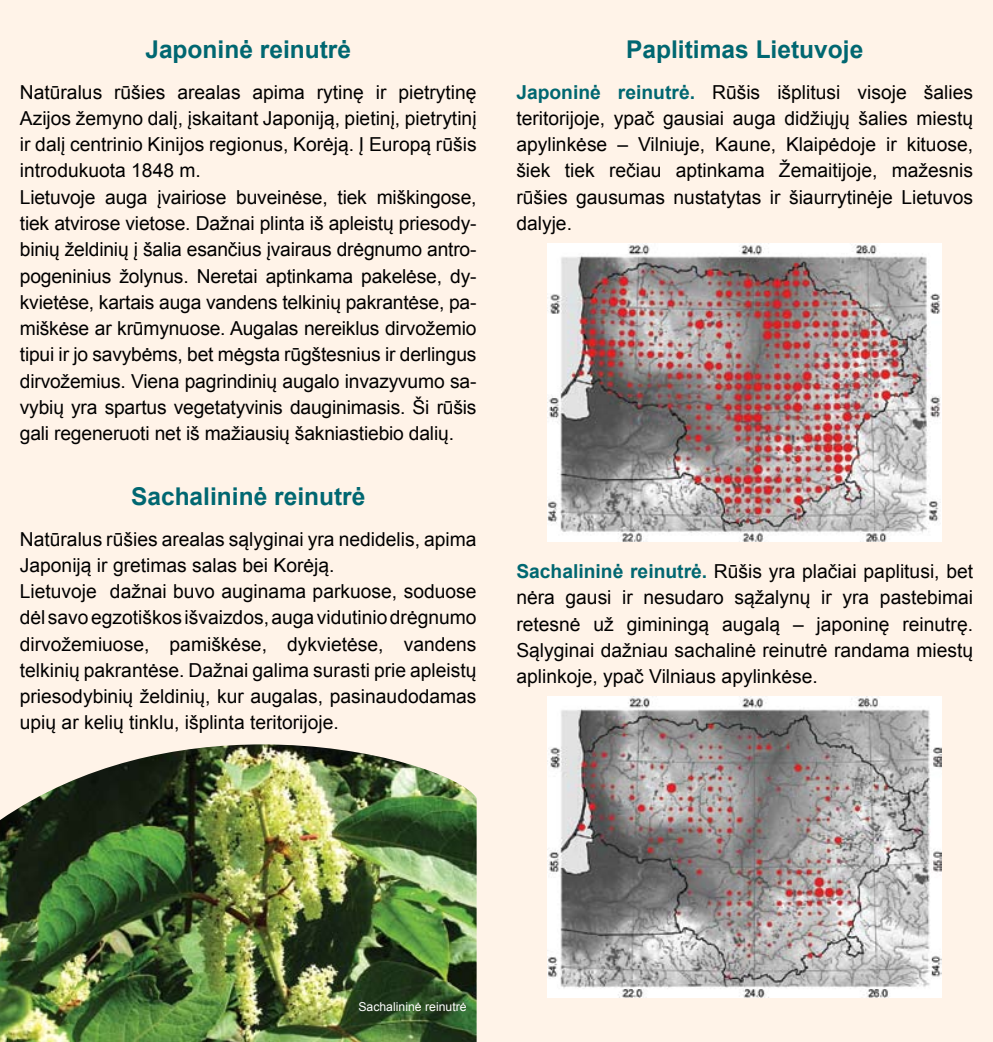
<style>
.page{position:relative;width:993px;height:1042px;background:#fff}
.page>*{position:absolute;margin:0;border:0;box-sizing:border-box;transform-origin:0 0}
.t1{font:700 24.5px "Arial";color:#006771}
.t2{font:19.25px/26.2px "Arial";color:#000}
.t3{font:12.25px "Arial";color:#fff}
.s1{font-weight:700;color:#006771}
</style>
<div class="page">
<div style="left:0;top:0;width:496px;height:1042px;background:#fff3e8"></div>
<div style="left:496px;top:0;width:496px;height:1042px;background:#fff3e8"></div>
<img style="left:547px;top:244px;width:394px;height:298px">
<img style="left:547px;top:697px;width:394px;height:300px">
<img style="left:0;top:744px;width:476px;height:298px">
<p class="t1" style="left:145px;top:33px;width:207px">Japoninė reinutrė</p>
<p class="t2" style="left:20px;top:79px;width:458px">Natūralus rūšies arealas apima rytinę ir pietrytinę Azijos žemyno dalį, įskaitant Japoniją, pietinį, pietrytinį ir dalį centrinio Kinijos regionus, Korėją. Į Europą rūšis introdukuota 1848 m.<br>Lietuvoje auga įvairiose buveinėse, tiek miškingose, tiek atvirose vietose. Dažnai plinta iš apleistų priesody&shy;binių želdinių į šalia esančius įvairaus drėgnumo antro&shy;pogeninius žolynus. Neretai aptinkama pakelėse, dy&shy;kvietėse, kartais auga vandens telkinių pakrantėse, pa&shy;miškėse ar krūmynuose. Augalas nereiklus dirvožemio tipui ir jo savybėms, bet mėgsta rūgštesnius ir derlingus dirvožemius. Viena pagrindinių augalo invazyvumo sa&shy;vybių yra spartus vegetatyvinis dauginimasis. Ši rūšis gali regeneruoti net iš mažiausių šakniastiebio dalių.</p>
<p class="t1" style="left:131px;top:479px;width:236px">Sachalininė reinutrė</p>
<p class="t2" style="left:20px;top:526px;width:458px">Natūralus rūšies arealas sąlyginai yra nedidelis, apima Japoniją ir gretimas salas bei Korėją.<br>Lietuvoje dažnai buvo auginama parkuose, soduose dėl savo egzotiškos išvaizdos, auga vidutinio drėgnumo dirvožemiuose, pamiškėse, dykvietėse, vandens telkinių pakrantėse. Dažnai galima surasti prie apleistų priesodybinių želdinių, kur augalas, pasinaudodamas upių ar kelių tinklu, išplinta teritorijoje.</p>
<p class="t1" style="left:626px;top:33px;width:238px">Paplitimas Lietuvoje</p>
<p class="t2" style="left:516px;top:79px;width:458px;text-align:justify"><span class="s1">Japoninė reinutrė.</span> Rūšis išplitusi visoje šalies teritorijoje, ypač gausiai auga didžiųjų šalies miestų apylinkėse – Vilniuje, Kaune, Klaipėdoje ir kituose, šiek tiek rečiau aptinkama Žemaitijoje, mažesnis rūšies gausumas nustatytas ir šiaurrytinėje Lietuvos dalyje.</p>
<p class="t2" style="left:516px;top:558px;width:458px;text-align:justify"><span class="s1">Sachalininė reinutrė.</span> Rūšis yra plačiai paplitusi, bet nėra gausi ir nesudaro sąžalynų ir yra pastebimai retesnė už giminingą augalą – japoninę reinutrę.<br>Sąlyginai dažniau sachalinė reinutrė randama miestų aplinkoje, ypač Vilniaus apylinkėse.</p>
<p class="t3" style="left:358px;top:999px;width:110px">Sachalininė reinutrė</p>
</div>
